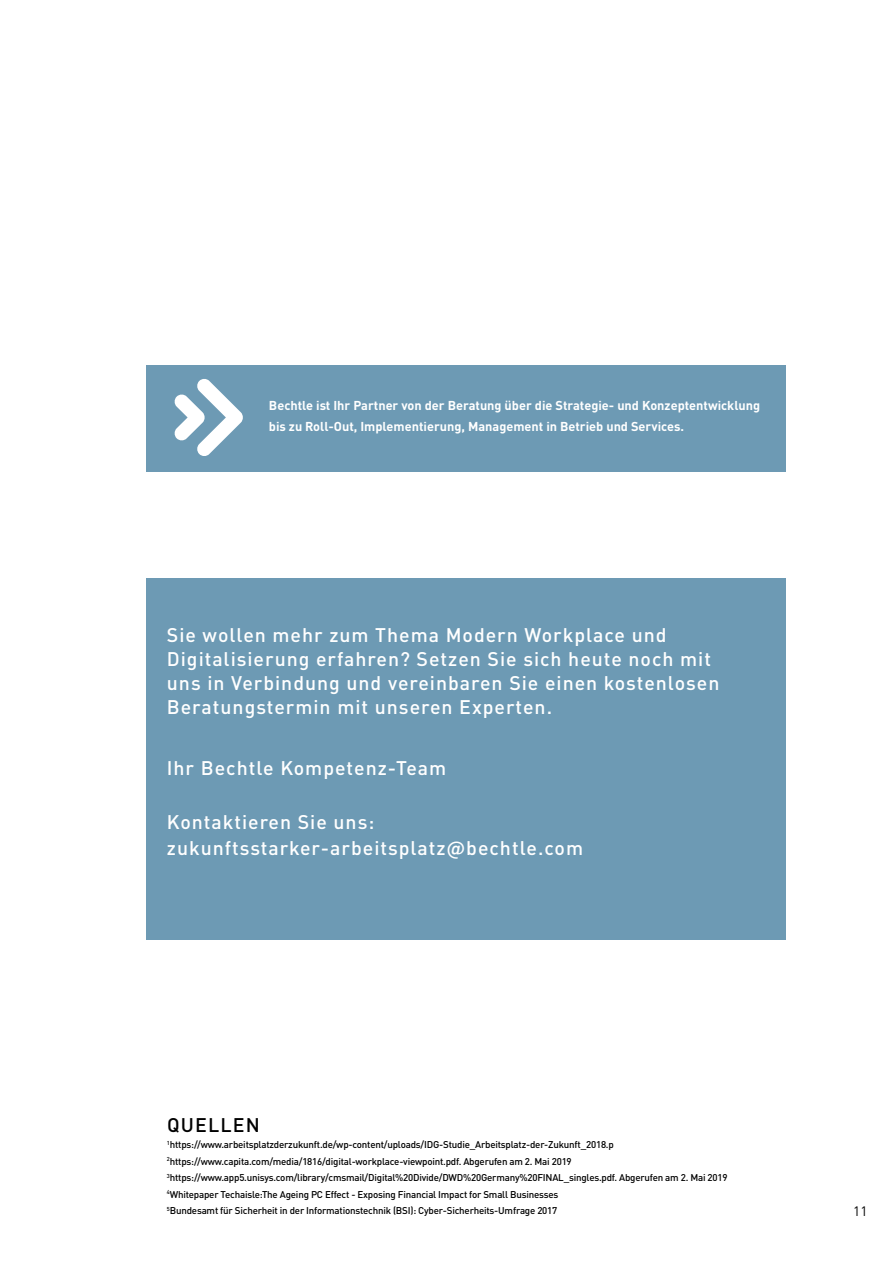
<style>
.page{position:relative;width:893px;height:1263px;background:#fff}
.page>*{position:absolute;margin:0;border:0;box-sizing:border-box;transform-origin:0 0}
.t1{font:500 19.5px/24px "Bechtle DIN";letter-spacing:.05em;color:#fff}
.t2{font:500 19.5px "Bechtle DIN";letter-spacing:.06em;color:#000}
.t3{font:13.5px "Bechtle DIN";color:#000}
.t4{font:700 12.75px/21.3px "Bechtle DIN";color:#fff}
.t5{font:500 9.75px/16.5px "Bechtle DIN";letter-spacing:-.02em;color:#000}
</style>
<div class="page">
<div style="left:146px;top:578px;width:640px;height:362px;background:#6d9ab4"></div>
<div style="left:146px;top:365px;width:640px;height:107px;background:#6d9ab4"></div>
<svg style="left:174px;top:379px;width:69px;height:77px"></svg>
<h3 class="t4" style="left:269px;top:393px;width:493px">Bechtle ist Ihr Partner von der Beratung über die Strategie- und Konzeptentwicklung bis zu Roll-Out, Implementierung, Management in Betrieb und Services.</h3>
<h1 class="t1" style="left:167px;top:621px;width:554px">Sie wollen mehr zum Thema Modern Workplace und Digitalisierung erfahren? Setzen Sie sich heute noch mit uns in Verbindung und vereinbaren Sie einen kostenlosen Beratungstermin mit unseren Experten.</h1>
<h1 class="t1" style="left:167px;top:754px;width:281px">Ihr Bechtle Kompetenz-Team</h1>
<h1 class="t1" style="left:167px;top:806px;width:418px;line-height:26.7px">Kontaktieren Sie uns: zukunftsstarker-arbeitsplatz@bechtle.com</h1>
<h1 class="t2" style="left:167px;top:1109px;width:94px">QUELLEN</h1>
<p class="t5" style="left:167px;top:1135px;width:562px"><sup>1</sup>https://www.arbeitsplatzderzukunft.de/wp-content/uploads/IDG-Studie_Arbeitsplatz-der-Zukunft_2018.p <sup>2</sup>https://www.capita.com/media/1816/digital-workplace-viewpoint.pdf. Abgerufen am 2. Mai 2019<br><sup>3</sup>https://www.app5.unisys.com/library/cmsmail/Digital%20Divide/DWD%20Germany%20FINAL_singles.pdf. Abgerufen am 2. Mai 2019<br><sup>4</sup>Whitepaper Techaisle:The Ageing PC Effect - Exposing Financial Impact for Small Businesses<br><sup>5</sup>Bundesamt für Sicherheit in der Informationstechnik (BSI): Cyber-Sicherheits-Umfrage 2017</p>
<h2 class="t3" style="left:853px;top:1201px;width:16px">11</h2>
</div>
